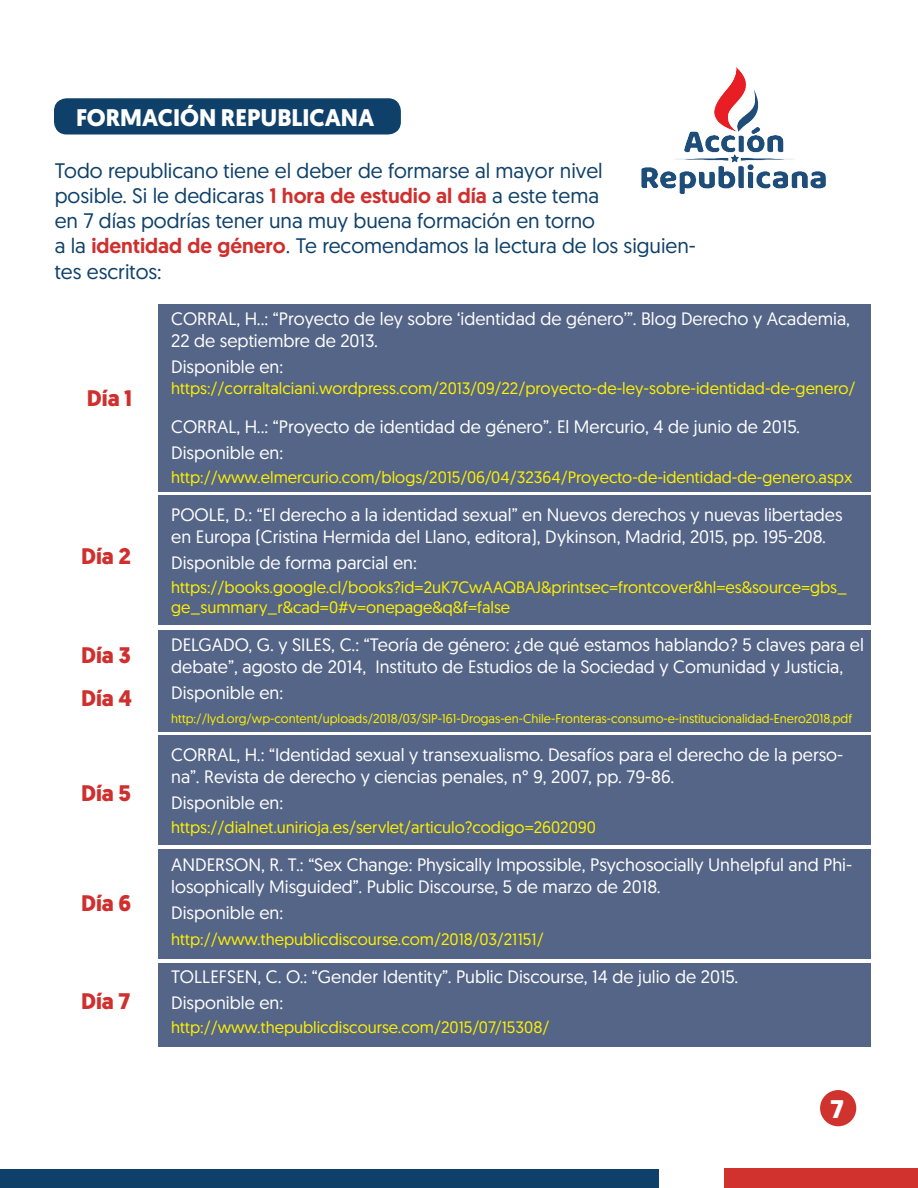
<style>
.page{position:relative;width:918px;height:1188px;background:#fff}
.page>*{position:absolute;margin:0;border:0;box-sizing:border-box;transform-origin:0 0}
.t1{font:700 25.5px "Geomanist";color:#fff}
.t2{font:700 24px "Geomanist";color:#fff}
.t3{font:700 22.5px/42.6px "Geomanist";color:#cf302e}
.t4{font:21px/25.2px "Geomanist";color:#0e4069}
.t5{font:18px/21.6px "Geomanist";color:#fff}
.t6{font:16.5px/19.8px "Geomanist";color:#fff101}
.t7{font:12.75px "Geomanist";color:#fff101}
.s1{font-weight:500;color:#cf302e}
</style>
<div class="page">
<div style="left:820px;top:1090px;width:36px;height:36px;background:#d0322e;border-radius:50%"></div>
<div style="left:159px;top:304px;width:712px;height:187px;background:#556587"></div>
<div style="left:159px;top:495px;width:712px;height:130px;background:#556587"></div>
<div style="left:159px;top:630px;width:712px;height:101px;background:#556587"></div>
<div style="left:159px;top:849px;width:712px;height:110px;background:#556587"></div>
<div style="left:159px;top:963px;width:712px;height:83px;background:#556587"></div>
<div style="left:158px;top:736px;width:712px;height:109px;background:#556587"></div>
<div style="left:54px;top:98px;width:347px;height:37px;background:#0e4069;border-radius:13px"></div>
<div style="left:0;top:1169px;width:918px;height:19px;background:#0e4069"></div>
<div style="left:660px;top:1168px;width:258px;height:20px;background:#fff"></div>
<div style="left:724px;top:1168px;width:194px;height:20px;background:#d1322e"></div>
<img style="left:641px;top:67px;width:185px;height:127px">
<h2 class="t2" style="left:76px;top:101px;width:300px">FORMACIÓN REPUBLICANA</h2>
<p class="t4" style="left:55px;top:157px;width:643px">Todo republicano tiene el deber de formarse al mayor nivel<br>posible. Si le dedicaras <span class="s1">1 hora de estudio al día</span> a este tema<br>en 7 días podrías tener una muy buena formación en torno<br>a la <span class="s1">identidad de género</span>. Te recomendamos la lectura de los siguien&shy;tes escritos:</p>
<p class="t5" style="left:171px;top:308px;width:680px">CORRAL, H..: “Proyecto de ley sobre ‘identidad de género’”. Blog Derecho y Academia,<br>22 de septiembre de 2013.</p>
<p class="t5" style="left:171px;top:355px;width:114px">Disponible en:</p>
<p class="t6" style="left:171px;top:378px;width:686px">https://corraltalciani.wordpress.com/2013/09/22/proyecto-de-ley-sobre-identidad-de-genero/</p>
<p class="t5" style="left:171px;top:413px;width:630px;line-height:25.8px">CORRAL, H..: “Proyecto de identidad de género”. El Mercurio, 4 de junio de 2015.<br>Disponible en:</p>
<p class="t6" style="left:171px;top:467px;width:683px">http://www.elmercurio.com/blogs/2015/06/04/32364/Proyecto-de-identidad-de-genero.aspx</p>
<p class="t5" style="left:171px;top:504px;width:673px">POOLE, D.: “El derecho a la identidad sexual” en Nuevos derechos y nuevas libertades en Europa (Cristina Hermida del Llano, editora), Dykinson, Madrid, 2015, pp. 195-208.</p>
<p class="t5" style="left:171px;top:551px;width:247px">Disponible de forma parcial en:</p>
<p class="t6" style="left:171px;top:577px;width:677px">https://books.google.cl/books?id=2uK7CwAAQBAJ&amp;printsec=frontcover&amp;hl=es&amp;source=gbs_ ge_summary_r&amp;cad=0#v=onepage&amp;q&amp;f=false</p>
<p class="t5" style="left:171px;top:634px;width:694px">DELGADO, G. y SILES, C.: “Teoría de género: ¿de qué estamos hablando? 5 claves para el debate”, agosto de 2014, Instituto de Estudios de la Sociedad y Comunidad y Justicia,</p>
<p class="t5" style="left:171px;top:681px;width:114px">Disponible en:</p>
<p class="t7" style="left:171px;top:710px;width:682px">http://lyd.org/wp-content/uploads/2018/03/SIP-161-Drogas-en-Chile-Fronteras-consumo-e-institucionalidad-Enero2018.pdf</p>
<p class="t5" style="left:171px;top:744px;width:674px">CORRAL, H.: “Identidad sexual y transexualismo. Desafíos para el derecho de la perso&shy;na”. Revista de derecho y ciencias penales, n° 9, 2007, pp. 79-86.</p>
<p class="t5" style="left:171px;top:791px;width:114px">Disponible en:</p>
<p class="t6" style="left:171px;top:817px;width:426px">https://dialnet.unirioja.es/servlet/articulo?codigo=2602090</p>
<p class="t5" style="left:171px;top:854px;width:682px">ANDERSON, R. T.: “Sex Change: Physically Impossible, Psychosocially Unhelpful and Phi&shy;losophically Misguided”. Public Discourse, 5 de marzo de 2018.</p>
<p class="t5" style="left:171px;top:901px;width:114px">Disponible en:</p>
<p class="t6" style="left:171px;top:929px;width:374px">http://www.thepublicdiscourse.com/2018/03/21151/</p>
<p class="t5" style="left:171px;top:964px;width:569px;line-height:25.8px">TOLLEFSEN, C. O.: “Gender Identity”. Public Discourse, 14 de julio de 2015.<br>Disponible en:</p>
<p class="t6" style="left:171px;top:1017px;width:380px">http://www.thepublicdiscourse.com/2015/07/15308/</p>
<p class="t3" style="left:87px;top:377px;width:47px">Día 1</p>
<p class="t3" style="left:81px;top:535px;width:51px">Día 2</p>
<p class="t3" style="left:81px;top:634px;width:52px">Día 3<br>Día 4</p>
<p class="t3" style="left:81px;top:772px;width:51px">Día 5</p>
<p class="t3" style="left:81px;top:882px;width:52px">Día 6</p>
<p class="t3" style="left:81px;top:979px;width:51px">Día 7</p>
<h1 class="t1" style="left:831px;top:1092px;width:15px">7</h1>
</div>
